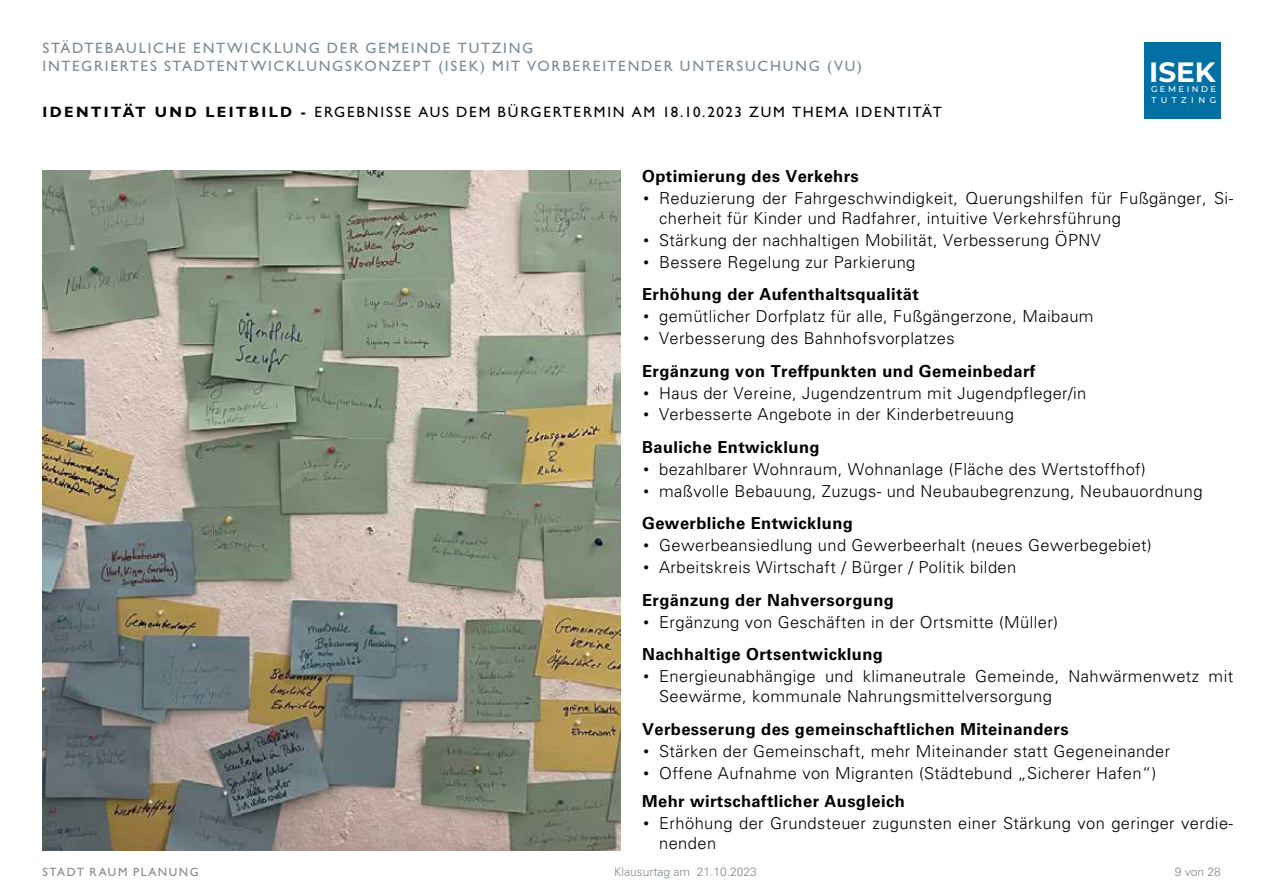
<style>
.page{position:relative;width:1263px;height:893px;background:#fff}
.page>*{position:absolute;margin:0;border:0;box-sizing:border-box;transform-origin:0 0}
.t1{font:700 27.9px "Montserrat";color:#fff}
.t2{font:300 16.5px/32.5px "Univers LT Std";letter-spacing:.025em;color:#000}
.t3{font:700 16.5px/32.5px "Univers LT Std";letter-spacing:.025em;color:#000}
.t4{font:500 15px "Gill Sans MT Std";letter-spacing:.115em;color:#7b8a94}
.t5{font:500 15px "Gill Sans MT Std";letter-spacing:.11em;color:#000}
.t6{font:700 15px "Gill Sans MT Std";letter-spacing:.15em;color:#000}
.t7{font:300 12px "Univers LT Std";color:#7b8a94}
.t8{font:500 12px "Gill Sans MT Std";letter-spacing:.125em;color:#7b8a94}
.t9{font:500 8.4px "Montserrat";letter-spacing:.3em;color:#fff}
.s1{font-weight:700}
.s2{font-family:"Gill Sans MT Std"}
.s3{font-family:"Gill Sans MT Std";font-weight:300}
.s4{font-weight:300}
</style>
<div class="page">
<div style="left:1144px;top:43px;width:77px;height:76px;background:#0270a3"></div>
<img style="left:43px;top:170px;width:578px;height:680px">
<p class="t4" style="left:43px;top:39px;width:84px">STÄDTEBAUL</p>
<p class="t4" style="left:148px;top:39px;width:57px">ICHE ENT</p>
<p class="t4" style="left:227px;top:39px;width:59px">WICKLUNG</p>
<p class="t4" style="left:327px;top:39px;width:194px">DER GEMEINDE TUTZING</p>
<p class="t4" style="left:43px;top:57px;width:10px">INT</p>
<p class="t4" style="left:72px;top:57px;width:113px">EGRIERTES STADT</p>
<p class="t4" style="left:217px;top:57px;width:93px">ENTWICKLUNGS</p>
<p class="t4" style="left:354px;top:57px;width:383px">KONZEPT (I SEK) MIT VORBEREITENDER UNTERSU</p>
<p class="t4" style="left:758px;top:57px;width:38px">CHUNG</p>
<p class="t4" style="left:827px;top:57px;width:37px">(VU)</p>
<h1 class="t1" style="left:1149px;top:52px;width:68px">ISEK</h1>
<p class="t9" style="left:1151px;top:94px;width:66px">TUTZING</p>
<p class="t9" style="left:1151px;top:83px;width:67px">G EMEINDE</p>
<p class="t6" style="left:43px;top:102px;width:60px">iDE NTIT</p>
<p class="t6" style="left:123px;top:102px;width:106px">ÄT U ND lEITBIL</p>
<p class="t5" style="left:280px;top:103px;width:663px"><span class="s1">D -</span> ERGEBNISSE AUS DEM BÜRGERTERMIN AM 18.10.2023 ZUM THEMA I DENTITÄT</p>
<p class="t3" style="left:642px;top:160px;width:218px">Optimierung des Verkehrs</p>
<p class="t2" style="left:659px;top:188px;width:576px;line-height:19.8px;text-indent:-17px"><span class="s2">•</span> Reduzierung der Fahrgeschwindigkeit, Querungshilfen für Fußgänger, Si&shy;cherheit für Kinder und Radfahrer, intuitive Verkehrsführung</p>
<p class="t2" style="left:642px;top:224px;width:460px"><span class="s2">•</span> Stärkung der nachhaltigen Mobilität, Verbesserung ÖPNV</p>
<p class="t3" style="left:642px;top:246px;width:278px"><span class="s3">•</span> <span class="s4">Bessere Regelung zur Parkierung<br></span>Erhöhung der Aufenthaltsqualität</p>
<p class="t2" style="left:642px;top:300px;width:453px"><span class="s2">•</span> gemütlicher Dorfplatz für alle, Fußgängerzone, Maibaum</p>
<p class="t3" style="left:642px;top:322px;width:395px"><span class="s3">•</span> <span class="s4">Verbesserung des Bahnhofsvorplatzes<br></span>Ergänzung von Treffpunkten und Gemeinbedarf</p>
<p class="t2" style="left:642px;top:376px;width:446px"><span class="s2">•</span> Haus der Vereine, Jugendzentrum mit Jugendpfleger/in</p>
<p class="t2" style="left:642px;top:398px;width:373px"><span class="s2">•</span> Verbesserte Angebote in der Kinderbetreuung<br><span class="s1">Bauliche Entwicklung</span></p>
<p class="t2" style="left:642px;top:453px;width:505px"><span class="s2">•</span> bezahlbarer Wohnraum, Wohnanlage (Fläche des Wertstoffhof)</p>
<p class="t2" style="left:642px;top:475px;width:562px"><span class="s2">•</span> maßvolle Bebauung, Zuzugs- und Neubaubegrenzung, Neubauordnung<br><span class="s1">Gewerbliche Entwicklung</span></p>
<p class="t2" style="left:642px;top:529px;width:511px"><span class="s2">•</span> Gewerbeansiedlung und Gewerbeerhalt (neues Gewerbegebiet)</p>
<p class="t2" style="left:642px;top:551px;width:376px"><span class="s2">•</span> Arbeitskreis Wirtschaft / Bürger / Politik bilden<br><span class="s1">Ergänzung der Nahversorgung</span></p>
<p class="t2" style="left:642px;top:606px;width:417px"><span class="s2">•</span> Ergänzung von Geschäften in der Ortsmitte (Müller)<br><span class="s1">Nachhaltige Ortsentwicklung</span></p>
<p class="t2" style="left:659px;top:666px;width:576px;line-height:19.8px;text-indent:-17px"><span class="s2">•</span> Energieunabhängige und klimaneutrale Gemeinde, Nahwärmenwetz mit<br>Seewärme, kommunale Nahrungsmittelversorgung</p>
<p class="t3" style="left:642px;top:713px;width:428px">Verbesserung des gemeinschaftlichen Miteinanders</p>
<p class="t2" style="left:642px;top:734px;width:530px"><span class="s2">•</span> Stärken der Gemeinschaft, mehr Miteinander statt Gegeneinander</p>
<p class="t2" style="left:642px;top:758px;width:516px;line-height:28.3px"><span class="s2">•</span> Offene Aufnahme von Migranten (Städtebund „Sicherer Hafen“)<br><span class="s1">Mehr wirtschaftlicher Ausgleich</span></p>
<p class="t2" style="left:659px;top:813px;width:576px;line-height:19.8px;text-indent:-17px"><span class="s2">•</span> Erhöhung der Grundsteuer zugunsten einer Stärkung von geringer verdie&shy;nenden</p>
<p class="t8" style="left:43px;top:864px;width:158px">STADT RAUM PLANUNG</p>
<p class="t7" style="left:1175px;top:865px;width:48px">9 von 28</p>
<p class="t7" style="left:614px;top:865px;width:144px">Klausurtag am 21.10.2023</p>
</div>
